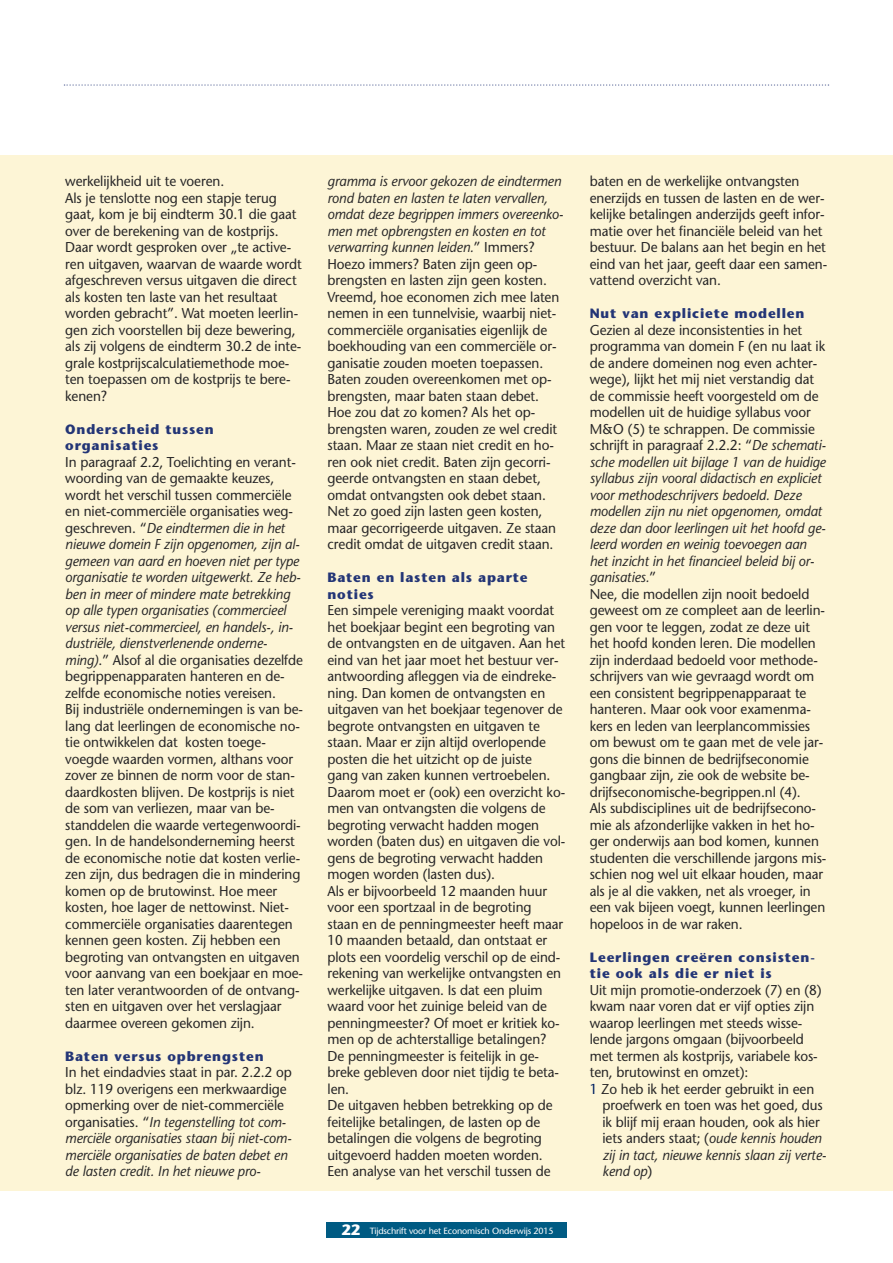
<style>
.page{position:relative;width:893px;height:1263px;background:#fff}
.page>*{position:absolute;margin:0;border:0;box-sizing:border-box;transform-origin:0 0}
.t1{font:14.25px/16.5px "Stone Sans";letter-spacing:-.005em;color:#272627;scale:.95 1}
.t2{font:italic 14.25px/16.5px "Stone Sans";letter-spacing:-.005em;color:#272627;scale:.95 1}
.t3{font:700 13.5px/16.5px "Stone Sans";letter-spacing:.065em;color:#233576}
.t4{font:9px "Stone Sans";letter-spacing:-.015em;color:#fff}
.s1{font-style:italic}
.s2{font-style:normal}
.s3{font-weight:700;font-size:15px}
.s4{color:#002060}
</style>
<div class="page">
<div style="left:0;top:155px;width:893px;height:1036px;background:#fdf5d6"></div>
<div style="left:326px;top:1222px;width:241px;height:16px;background:#005b83"></div>
<svg style="left:64px;top:84px;width:765px;height:2px"></svg>
<p class="t1" style="left:65px;top:174px;width:250px">werkelijkheid uit te voeren.<br>Als je tenslotte nog een stapje terug gaat, kom je bij eindterm 30.1 die gaat over de berekening van de kostprijs.<br>Daar wordt gesproken over „te active&shy;ren uitgaven, waarvan de waarde wordt afgeschreven versus uitgaven die direct als kosten ten laste van het resultaat worden gebracht”. Wat moeten leerlin&shy;gen zich voorstellen bij deze bewering, als zij volgens de eindterm 30.2 de inte&shy;grale kostprijscalculatiemethode moe&shy;ten toepassen om de kostprijs te bere&shy;kenen?</p>
<p class="t3" style="left:65px;top:422px;width:150px">Onderscheid tussen organisaties</p>
<p class="t1" style="left:65px;top:455px;width:252px">In paragraaf 2.2, Toelichting en verant&shy;woording van de gemaakte keuzes, wordt het verschil tussen commerciële en niet-commerciële organisaties weg&shy;geschreven. “<span class="s1">De eindtermen die in het nieuwe domein F zijn opgenomen, zijn al&shy;gemeen van aard en hoeven niet per type organisatie te worden uitgewerkt. Ze heb&shy;ben in meer of mindere mate betrekking op alle typen organisaties (commercieel versus niet-commercieel, en handels-, in&shy;dustriële, dienstverlenende onderne&shy;ming)</span>.” Alsof al die organisaties dezelfde begrippenapparaten hanteren en de&shy;zelfde economische noties vereisen.<br>Bij industriële ondernemingen is van be&shy;lang dat leerlingen de economische no&shy;tie ontwikkelen dat kosten toege&shy;voegde waarden vormen, althans voor zover ze binnen de norm voor de stan&shy;daardkosten blijven. De kostprijs is niet de som van verliezen, maar van be&shy;standdelen die waarde vertegenwoordi&shy;gen. In de handelsonderneming heerst de economische notie dat kosten verlie&shy;zen zijn, dus bedragen die in mindering komen op de brutowinst. Hoe meer kosten, hoe lager de nettowinst. Niet&shy;commerciële organisaties daarentegen kennen geen kosten. Zij hebben een begroting van ontvangsten en uitgaven voor aanvang van een boekjaar en moe&shy;ten later verantwoorden of de ontvang&shy;sten en uitgaven over het verslagjaar daarmee overeen gekomen zijn.</p>
<p class="t3" style="left:65px;top:1049px;width:200px">Baten versus opbrengsten</p>
<p class="t2" style="left:65px;top:1065px;width:240px"><span class="s2">In het eindadvies staat in par. 2.2.2 op blz. 119 overigens een merkwaardige opmerking over de niet-commerciële organisaties. “</span>In tegenstelling tot com&shy;merciële organisaties staan bij niet-com&shy;merciële organisaties de baten debet en de lasten credit. In het nieuwe pro-</p>
<p class="t1" style="left:327px;top:174px;width:250px"><span class="s1">gramma is ervoor gekozen de eindtermen rond baten en lasten te laten vervallen, omdat deze begrippen immers overeenko&shy;men met opbrengsten en kosten en tot verwarring kunnen leiden.</span>” Immers?<br>Hoezo immers? Baten zijn geen op&shy;brengsten en lasten zijn geen kosten.<br>Vreemd, hoe economen zich mee laten nemen in een tunnelvisie, waarbij niet&shy;commerciële organisaties eigenlijk de boekhouding van een commerciële or&shy;ganisatie zouden moeten toepassen.<br>Baten zouden overeenkomen met op&shy;brengsten, maar baten staan debet.<br>Hoe zou dat zo komen? Als het op&shy;brengsten waren, zouden ze wel credit staan. Maar ze staan niet credit en ho&shy;ren ook niet credit. Baten zijn gecorri&shy;geerde ontvangsten en staan debet, omdat ontvangsten ook debet staan.<br>Net zo goed zijn lasten geen kosten, maar gecorrigeerde uitgaven. Ze staan credit omdat de uitgaven credit staan.</p>
<p class="t3" style="left:327px;top:570px;width:202px">Baten en lasten als aparte noties</p>
<p class="t1" style="left:327px;top:603px;width:252px">Een simpele vereniging maakt voordat het boekjaar begint een begroting van de ontvangsten en de uitgaven. Aan het eind van het jaar moet het bestuur ver&shy;antwoording afleggen via de eindreke&shy;ning. Dan komen de ontvangsten en uitgaven van het boekjaar tegenover de begrote ontvangsten en uitgaven te staan. Maar er zijn altijd overlopende posten die het uitzicht op de juiste gang van zaken kunnen vertroebelen.<br>Daarom moet er (ook) een overzicht ko&shy;men van ontvangsten die volgens de begroting verwacht hadden mogen worden (baten dus) en uitgaven die vol&shy;gens de begroting verwacht hadden mogen worden (lasten dus).<br>Als er bijvoorbeeld 12 maanden huur voor een sportzaal in de begroting staan en de penningmeester heeft maar 10 maanden betaald, dan ontstaat er plots een voordelig verschil op de eind&shy;rekening van werkelijke ontvangsten en werkelijke uitgaven. Is dat een pluim waard voor het zuinige beleid van de penningmeester? Of moet er kritiek ko&shy;men op de achterstallige betalingen?<br>De penningmeester is feitelijk in ge&shy;breke gebleven door niet tijdig te beta&shy;len.<br>De uitgaven hebben betrekking op de feitelijke betalingen, de lasten op de betalingen die volgens de begroting uitgevoerd hadden moeten worden.<br>Een analyse van het verschil tussen de</p>
<p class="t4" style="left:341px;top:1227px;width:214px"><span class="s3">22</span> Tijdschrift voor het Economisch Onderwijs 2015</p>
<p class="t1" style="left:590px;top:174px;width:251px">baten en de werkelijke ontvangsten enerzijds en tussen de lasten en de wer&shy;kelijke betalingen anderzijds geeft infor&shy;matie over het financiële beleid van het bestuur. De balans aan het begin en het eind van het jaar, geeft daar een samen&shy;vattend overzicht van.</p>
<p class="t3" style="left:590px;top:306px;width:216px">Nut van expliciete modellen</p>
<p class="t1" style="left:590px;top:323px;width:251px">Gezien al deze inconsistenties in het programma van domein F (en nu laat ik de andere domeinen nog even achter&shy;wege), lijkt het mij niet verstandig dat de commissie heeft voorgesteld om de modellen uit de huidige syllabus voor M&amp;O (5) te schrappen. De commissie schrijft in paragraaf 2.2.2: “<span class="s1">De schemati&shy;sche modellen uit bijlage 1 van de huidige syllabus zijn vooral didactisch en expliciet voor methodeschrijvers bedoeld. Deze modellen zijn nu niet opgenomen, omdat deze dan door leerlingen uit het hoofd ge&shy;leerd worden en weinig toevoegen aan het inzicht in het financieel beleid bij or&shy;ganisaties.</span>”<br>Nee, die modellen zijn nooit bedoeld geweest om ze compleet aan de leerlin&shy;gen voor te leggen, zodat ze deze uit het hoofd konden leren. Die modellen zijn inderdaad bedoeld voor methode&shy;schrijvers van wie gevraagd wordt om een consistent begrippenapparaat te hanteren. Maar ook voor examenma&shy;kers en leden van leerplancommissies om bewust om te gaan met de vele jar&shy;gons die binnen de bedrijfseconomie gangbaar zijn, zie ook de website be&shy;drijfseconomische-begrippen.nl (4).<br>Als subdisciplines uit de bedrijfsecono&shy;mie als afzonderlijke vakken in het ho&shy;ger onderwijs aan bod komen, kunnen studenten die verschillende jargons mis&shy;schien nog wel uit elkaar houden, maar als je al die vakken, net als vroeger, in een vak bijeen voegt, kunnen leerlingen hopeloos in de war raken.</p>
<p class="t3" style="left:590px;top:950px;width:227px">Leerlingen creëren consisten&shy;tie ook als die er niet is</p>
<p class="t1" style="left:590px;top:983px;width:245px">Uit mijn promotie-onderzoek (7) en (8)</p>
<p class="t1" style="left:590px;top:999px;width:238px">kwam naar voren dat er vijf opties zijn</p>
<p class="t1" style="left:590px;top:1016px;width:225px">waarop leerlingen met steeds wisse-</p>
<p class="t1" style="left:590px;top:1032px;width:227px">lende jargons omgaan (bijvoorbeeld</p>
<p class="t1" style="left:590px;top:1049px;width:241px">met termen als kostprijs, variabele kos-</p>
<p class="t1" style="left:590px;top:1065px;width:168px">ten, brutowinst en omzet):</p>
<p class="t1" style="left:590px;top:1082px;width:238px"><span class="s4">1</span> Zo heb ik het eerder gebruikt in een</p>
<p class="t1" style="left:602px;top:1098px;width:233px">proefwerk en toen was het goed, dus</p>
<p class="t1" style="left:602px;top:1115px;width:230px">ik blijf mij eraan houden, ook als hier</p>
<p class="t1" style="left:602px;top:1131px;width:232px">iets anders staat; (<span class="s1">oude kennis houden</span></p>
<p class="t2" style="left:602px;top:1148px;width:237px">zij in tact, nieuwe kennis slaan zij verte-</p>
<p class="t2" style="left:602px;top:1164px;width:54px">kend op<span class="s2">)</span></p>
</div>
